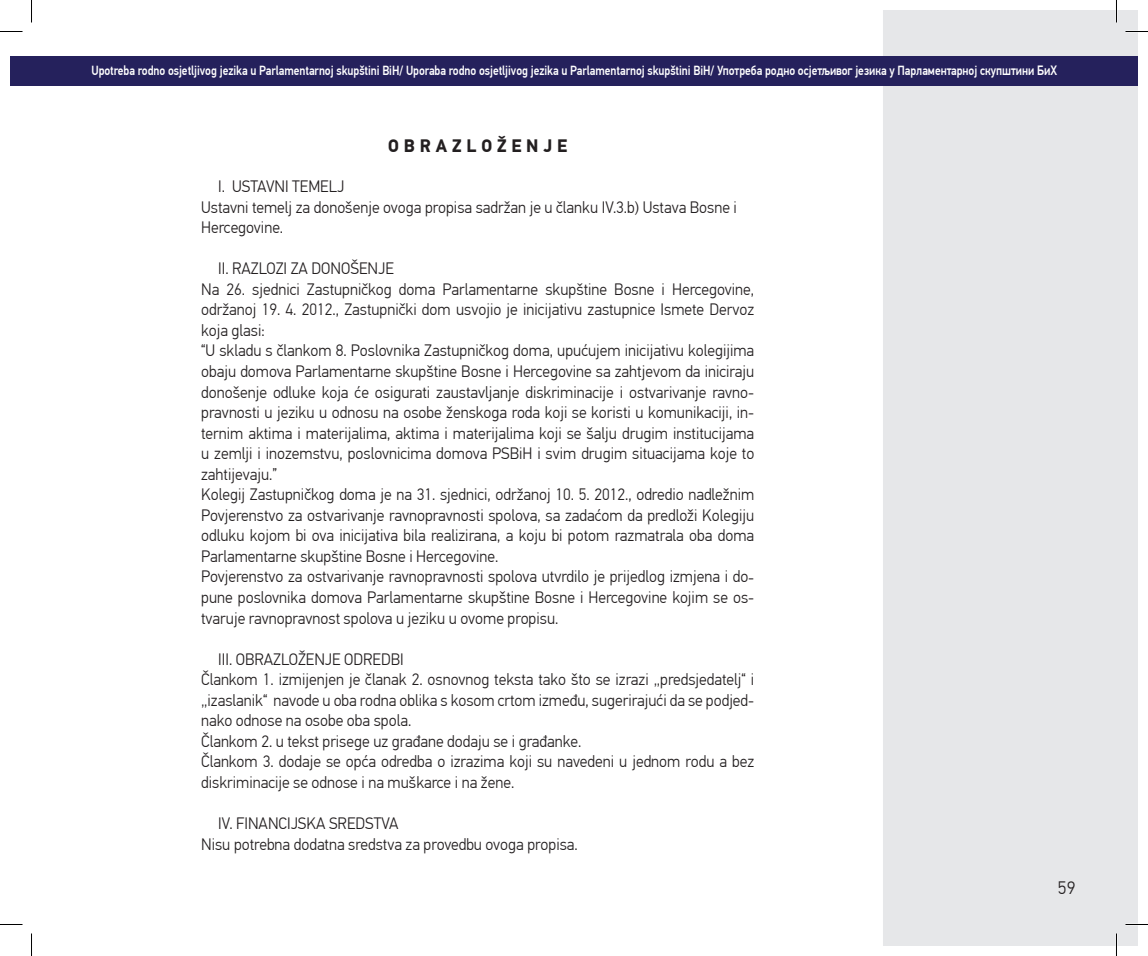
<style>
.page{position:relative;width:1148px;height:956px;background:#fff}
.page>*{position:absolute;margin:0;border:0;box-sizing:border-box;transform-origin:0 0}
.t1{font:700 18px "PF Din Text Pro";color:#231f20;scale:.96 1}
.t2{font:300 18px "PF Din Text Pro";color:#231f20}
.t3{font:300 16.5px/20.5px "PF Din Text Pro";color:#231f20;scale:.96 1}
.t4{font:500 13.2px "PF Din Text Pro";letter-spacing:-.005em;color:#fff;scale:.86 1}
.s1{font-size:13.5px}
</style>
<div class="page">
<div style="left:883px;top:10px;width:254px;height:936px;background:#e6e7e9"></div>
<div style="left:10px;top:56px;width:22px;height:30px;background:#25215c"></div>
<div style="left:32px;top:56px;width:1105px;height:30px;background:#25215c"></div>
<hr style="left:1125px;top:923px;width:22px;height:2px;background:#fff">
<hr style="left:1115px;top:0;width:2px;height:23px;background:#fff">
<hr style="left:1115px;top:933px;width:2px;height:23px;background:#fff">
<svg style="left:0;top:31px;width:22px;height:1px"></svg>
<svg style="left:1125px;top:31px;width:22px;height:1px"></svg>
<svg style="left:0;top:924px;width:22px;height:1px"></svg>
<svg style="left:1125px;top:924px;width:22px;height:1px"></svg>
<svg style="left:31px;top:0;width:1px;height:23px"></svg>
<svg style="left:31px;top:933px;width:1px;height:23px"></svg>
<svg style="left:1115px;top:10px;width:1px;height:13px"></svg>
<svg style="left:1115px;top:933px;width:1px;height:13px"></svg>
<p class="t4" style="left:91px;top:63px;width:1123px">Upotreba rodno osjetljivog jezika u Parlamentarnoj skupštini BiH/ Uporaba rodno osjetljivog jezika u Parlamentarnoj skupštini BiH/ Употреба родно осјетљивог језика у Парламентарној скупштини <span class="s1">БиХ</span></p>
<p class="t1" style="left:388px;top:135px;width:188px">O B R A Z L O Ž E N J E</p>
<p class="t3" style="left:201px;top:176px;width:559px;text-indent:17px">I. USTAVNI TEMELJ<br>Ustavni temelj za donošenje ovoga propisa sadržan je u članku IV.3.b) Ustava Bosne i<br>Hercegovine.</p>
<p class="t3" style="left:201px;top:259px;width:577px;text-indent:17px">II. RAZLOZI ZA DONOŠENJE<br>Na 26. sjednici Zastupničkog doma Parlamentarne skupštine Bosne i Hercegovine, održanoj 19. 4. 2012., Zastupnički dom usvojio je inicijativu zastupnice Ismete Dervoz koja glasi:<br>“U skladu s člankom 8. Poslovnika Zastupničkog doma, upućujem inicijativu kolegijima obaju domova Parlamentarne skupštine Bosne i Hercegovine sa zahtjevom da iniciraju donošenje odluke koja će osigurati zaustavljanje diskriminacije i ostvarivanje ravno&shy;pravnosti u jeziku u odnosu na osobe ženskoga roda koji se koristi u komunikaciji, in&shy;ternim aktima i materijalima, aktima i materijalima koji se šalju drugim institucijama u zemlji i inozemstvu, poslovnicima domova PSBiH i svim drugim situacijama koje to zahtijevaju.”<br>Kolegij Zastupničkog doma je na 31. sjednici, održanoj 10. 5. 2012., odredio nadležnim Povjerenstvo za ostvarivanje ravnopravnosti spolova, sa zadaćom da predloži Kolegiju odluku kojom bi ova inicijativa bila realizirana, a koju bi potom razmatrala oba doma Parlamentarne skupštine Bosne i Hercegovine.<br>Povjerenstvo za ostvarivanje ravnopravnosti spolova utvrdilo je prijedlog izmjena i do&shy;pune poslovnika domova Parlamentarne skupštine Bosne i Hercegovine kojim se os&shy;tvaruje ravnopravnost spolova u jeziku u ovome propisu.</p>
<p class="t3" style="left:201px;top:649px;width:577px;text-indent:17px">III. OBRAZLOŽENJE ODREDBI<br>Člankom 1. izmijenjen je članak 2. osnovnog teksta tako što se izrazi „predsjedatelj“ i „izaslanik“ navode u oba rodna oblika s kosom crtom između, sugerirajući da se podjed&shy;nako odnose na osobe oba spola.<br>Člankom 2. u tekst prisege uz građane dodaju se i građanke.<br>Člankom 3. dodaje se opća odredba o izrazima koji su navedeni u jednom rodu a bez diskriminacije se odnose i na muškarce i na žene.</p>
<p class="t3" style="left:201px;top:813px;width:394px;text-indent:17px">IV. FINANCIJSKA SREDSTVA<br>Nisu potrebna dodatna sredstva za provedbu ovoga propisa.</p>
<p class="t2" style="left:1057px;top:878px;width:19px">59</p>
</div>
